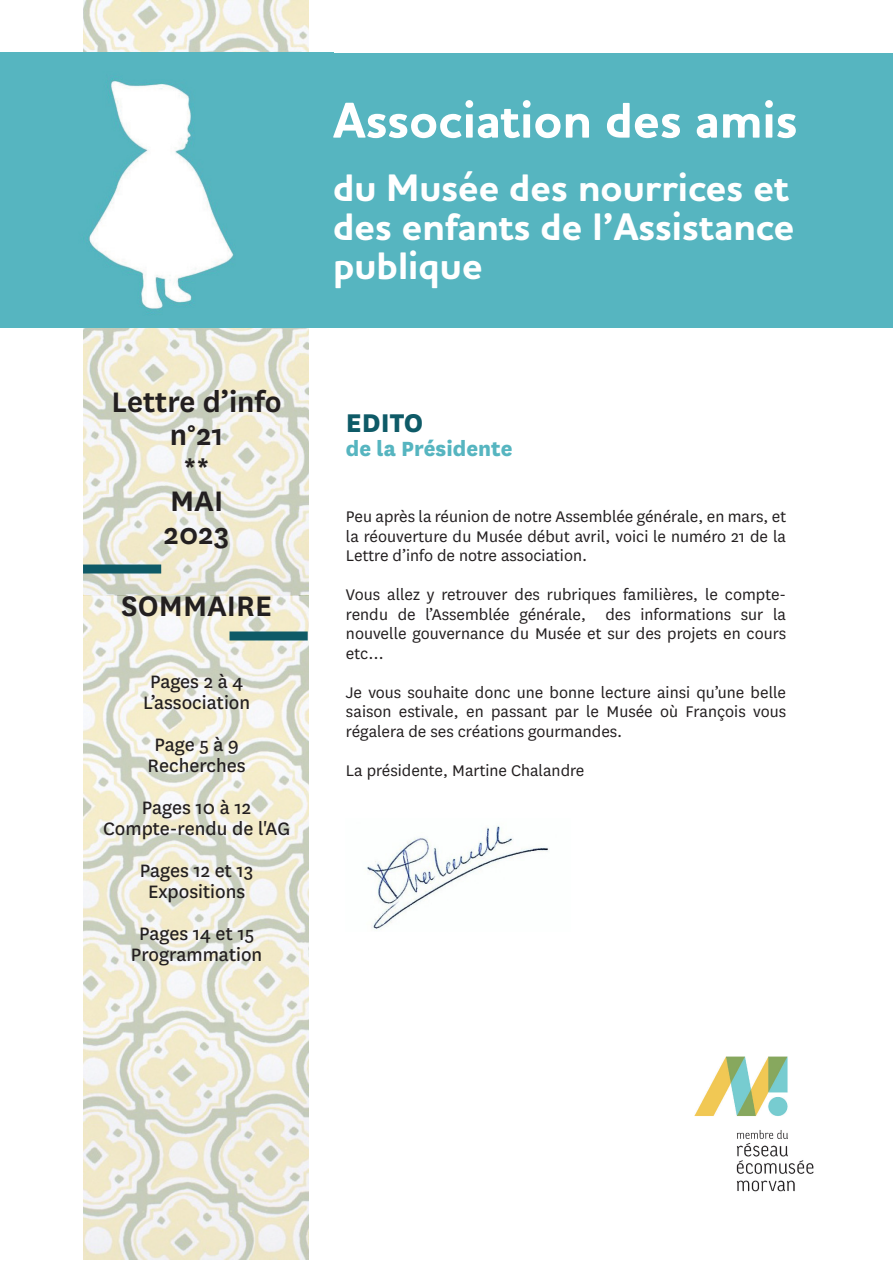
<style>
.page{position:relative;width:893px;height:1263px;background:#fff}
.page>*{position:absolute;margin:0;border:0;box-sizing:border-box;transform-origin:0 0}
.t1{font:700 51px "Houschka Pro";color:#fff}
.t2{font:700 39px/39px "Houschka Pro";color:#fff}
.t3{font:600 33px "National";color:#231f20}
.t4{font:800 30px "National";color:#0e5a67}
.t5{font:800 24px "National";color:#56b5c0}
.t6{font:21px "National";color:#231f20}
.t7{font:18px/19.5px "National";color:#231f20;text-align:justify}
</style>
<div class="page">
<img style="left:83px;top:0;width:226px;height:1260px">
<div style="left:83px;top:564px;width:78px;height:9px;background:#0e5a67"></div>
<img style="left:0;top:53px;width:333px;height:274px">
<div style="left:333px;top:53px;width:560px;height:274px;background:#56b5c0"></div>
<img style="left:694px;top:1056px;width:120px;height:136px">
<img style="left:366px;top:825px;width:183px;height:105px">
<div style="left:230px;top:631px;width:78px;height:9px;background:#0e5a67"></div>
<p class="t3" style="left:112px;top:379px;width:171px">Lettre d’info</p>
<p class="t3" style="left:170px;top:412px;width:55px">n°21</p>
<p class="t3" style="left:184px;top:445px;width:27px">**</p>
<p class="t3" style="left:170px;top:478px;width:55px">MAI</p>
<p class="t3" style="left:164px;top:511px;width:68px">2023</p>
<p class="t3" style="left:121px;top:583px;width:152px">SOMMAIRE</p>
<p class="t6" style="left:150px;top:667px;width:95px">Pages 2 à 4</p>
<p class="t6" style="left:143px;top:688px;width:109px">L’association</p>
<p class="t6" style="left:154px;top:730px;width:86px">Page 5 à 9</p>
<p class="t6" style="left:148px;top:751px;width:99px">Recherches</p>
<p class="t6" style="left:142px;top:793px;width:111px">Pages 10 à 12</p>
<p class="t6" style="left:103px;top:814px;width:189px">Compte-rendu de l'AG</p>
<p class="t6" style="left:140px;top:856px;width:115px">Pages 12 et 13</p>
<p class="t6" style="left:148px;top:877px;width:99px">Expositions</p>
<p class="t6" style="left:139px;top:919px;width:116px">Pages 14 et 15</p>
<p class="t6" style="left:131px;top:940px;width:133px">Programmation</p>
<p class="t1" style="left:333px;top:87px;width:466px">Association des amis</p>
<p class="t2" style="left:333px;top:169px;width:458px">du Musée des nourrices et</p>
<p class="t2" style="left:333px;top:208px;width:463px">des enfants de l’Assistance publique</p>
<p class="t4" style="left:346px;top:401px;width:79px">EDITO</p>
<p class="t5" style="left:346px;top:432px;width:168px">de la Présidente</p>
<p class="t7" style="left:346px;top:506px;width:442px">Peu après la réunion de notre Assemblée générale, en mars, et la réouverture du Musée début avril, voici le numéro 21 de la Lettre d’info de notre association.</p>
<p class="t7" style="left:346px;top:584px;width:442px">Vous allez y retrouver des rubriques familières, le compte&shy;rendu de l’Assemblée générale, des informations sur la nouvelle gouvernance du Musée et sur des projets en cours etc…</p>
<p class="t7" style="left:346px;top:682px;width:442px">Je vous souhaite donc une bonne lecture ainsi qu’une belle saison estivale, en passant par le Musée où François vous régalera de ses créations gourmandes.</p>
<p class="t7" style="left:346px;top:760px;width:240px">La présidente, Martine Chalandre</p>
</div>
